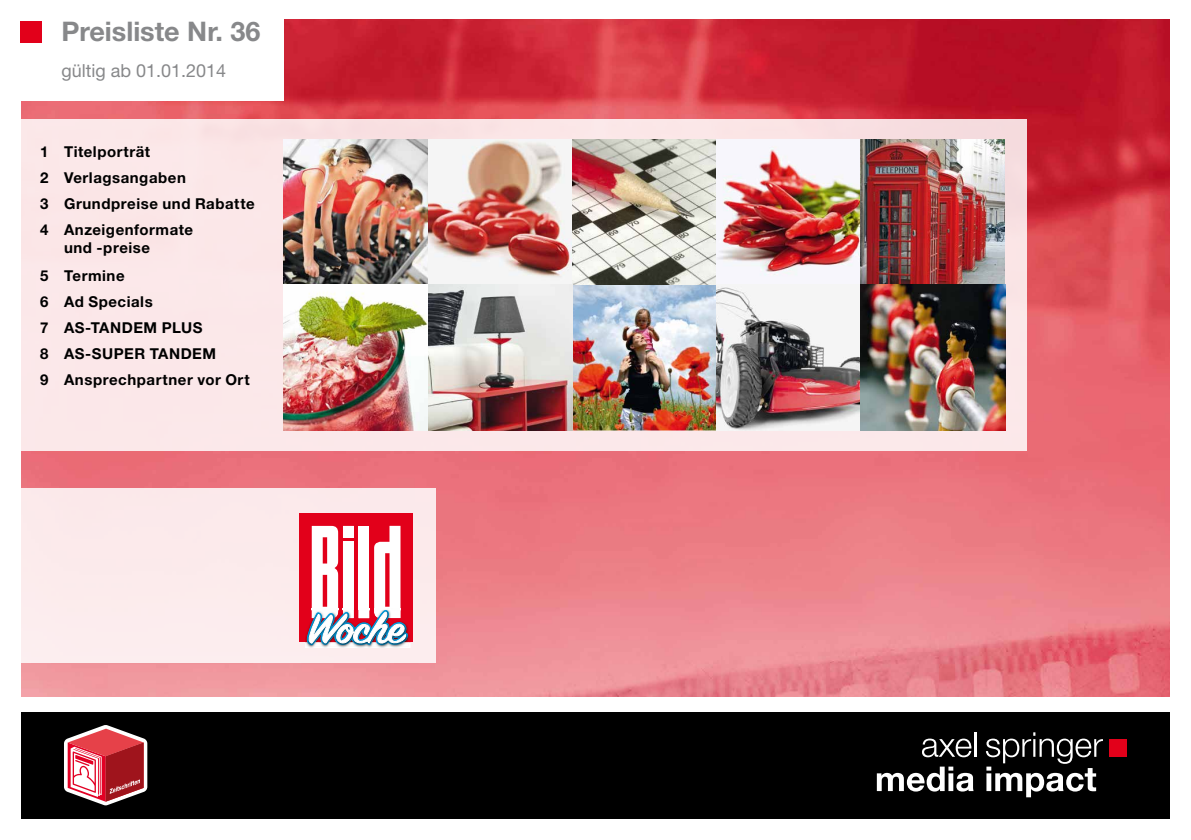
<style>
.page{position:relative;width:1191px;height:840px;background:#fff}
.page>*{position:absolute;margin:0;border:0;box-sizing:border-box;transform-origin:0 0}
.t1{font:700 27px "Helvetica Neue";color:#87888a}
.t2{font:18px "Helvetica Neue";color:#87888a}
.t3{font:700 15px/26px "Helvetica Neue";letter-spacing:.035em;color:#000}
</style>
<div class="page">
<img style="left:21px;top:20px;width:1148px;height:676px">
<div style="left:21px;top:119px;width:1005px;height:331px;background:#fbe7e9"></div>
<div style="left:0;top:488px;width:435px;height:173px;background:#fcebec"></div>
<img style="left:283px;top:139px;width:722px;height:291px">
<div style="left:299px;top:513px;width:114px;height:128px;background:#e2001a"></div>
<img style="left:305px;top:633px;width:105px;height:14px">
<svg style="left:307px;top:525px;width:101px;height:121px"></svg>
<div style="left:21px;top:711px;width:1148px;height:106px;background:#000"></div>
<svg style="left:64px;top:725px;width:83px;height:79px"></svg>
<svg style="left:877px;top:766px;width:96px;height:25px"></svg>
<hr style="left:974px;top:732px;width:2px;height:24px;background:#fff">
<div style="left:1108px;top:738px;width:18px;height:18px;background:#e2001a"></div>
<svg style="left:922px;top:738px;width:49px;height:18px"></svg>
<svg style="left:986px;top:732px;width:117px;height:64px"></svg>
<div style="left:0;top:0;width:284px;height:101px;background:#fff"></div>
<div style="left:21px;top:21px;width:21px;height:22px;background:#e2001a"></div>
<h1 class="t1" style="left:61px;top:15px;width:201px">Preisliste Nr. 36</h1>
<p class="t2" style="left:61px;top:60px;width:166px">gültig ab 01.01.2014</p>
<p class="t3" style="left:40px;top:138px;width:216px">1 Titelporträt<br>2 Verlagsangaben<br>3 Grundpreise und Rabatte<br>4 Anzeigenformate</p>
<p class="t3" style="left:40px;top:233px;width:111px;line-height:28px;text-indent:24px">und -preise<br>5 Termine</p>
<p class="t3" style="left:40px;top:288px;width:211px">6 Ad Specials<br>7 AS-TANDEM PLUS<br>8 AS-SUPER TANDEM<br>9 Ansprechpartner vor Ort</p>
</div>
